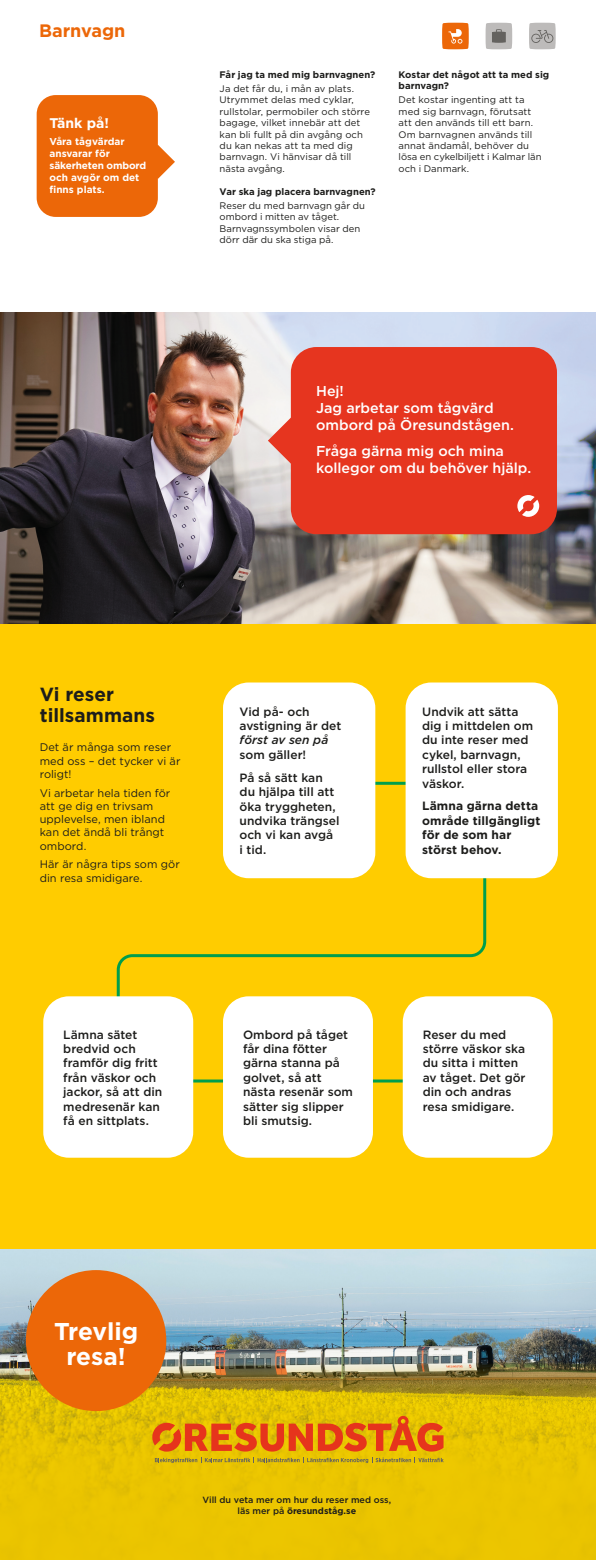
<style>
.page{position:relative;width:596px;height:1560px;background:#fff}
.page>*{position:absolute;margin:0;border:0;box-sizing:border-box;transform-origin:0 0}
.t1{font:700 24.3px/25.5px "Gotham";color:#fff;text-align:center}
.t2{font:700 19px/21px "Gotham";color:#1d1d1b}
.t3{font:700 18px "Gotham";color:#ec6708}
.t4{font:500 14.3px/17.2px "Gotham";color:#fff}
.t5{font:700 14px "Gotham";color:#fff}
.t6{font:500 12px/14.4px "Gotham";color:#1d1d1b}
.t7{font:700 12px/14.4px "Gotham";letter-spacing:.005em;color:#1d1d1b}
.t8{font:italic 500 12px "Gotham";color:#1d1d1b}
.t9{font:11px/13.2px "Gotham";color:#1d1d1b}
.t10{font:700 10px/12px "Gotham";letter-spacing:-.005em;color:#fff}
.t11{font:9.5px/11.4px "Gotham";letter-spacing:.005em;color:#1d1d1b}
.t12{font:700 9.5px/11.4px "Gotham";color:#1d1d1b}
.t13{font:500 9px/11px "Gotham";color:#1d1d1b;text-align:center}
.s1{font-weight:700}
</style>
<div class="page">
<img style="left:0;top:1248px;width:595px;height:104px">
<img style="left:0;top:312px;width:595px;height:312px">
<svg style="left:0;top:1352px;width:595px;height:207px;fill:#eac400"></svg>
<svg style="left:155px;top:1457px;width:288px;height:5px"></svg>
<svg style="left:152px;top:1415px;width:291px;height:36px"></svg>
<div style="left:26px;top:1269px;width:140px;height:141px;background:#ec6708;border-radius:50%"></div>
<div style="left:37px;top:95px;width:121px;height:122px;background:#ec6708;border-radius:19px"></div>
<svg style="left:157px;top:145px;width:18px;height:34px"></svg>
<svg style="left:485px;top:23px;width:27px;height:26px"></svg>
<svg style="left:442px;top:23px;width:26px;height:26px"></svg>
<svg style="left:529px;top:23px;width:26px;height:26px"></svg>
<div style="left:291px;top:347px;width:265px;height:187px;background:#e6351f;border-radius:26px"></div>
<svg style="left:268px;top:417px;width:23px;height:46px"></svg>
<svg style="left:517px;top:495px;width:22px;height:22px"></svg>
<div style="left:0;top:624px;width:595px;height:624px;background:#fc0"></div>
<svg style="left:116px;top:780px;width:371px;height:303px"></svg>
<div style="left:405px;top:682px;width:152px;height:196px;background:#fff;border-radius:26px"></div>
<div style="left:43px;top:996px;width:150px;height:161px;background:#fff;border-radius:26px"></div>
<div style="left:223px;top:996px;width:150px;height:161px;background:#fff;border-radius:26px"></div>
<div style="left:402px;top:996px;width:150px;height:161px;background:#fff;border-radius:26px"></div>
<div style="left:223px;top:682px;width:152px;height:196px;background:#fff;border-radius:26px"></div>
<h3 class="t3" style="left:39px;top:19px;width:88px">Barnvagn</h3>
<p class="t5" style="left:50px;top:113px;width:61px">Tänk på!</p>
<p class="t10" style="left:50px;top:136px;width:98px">Våra tågvärdar ansvarar för säkerheten ombord och avgör om det finns plats.</p>
<p class="t12" style="left:219px;top:69px;width:157px">Får jag ta med mig barnvagnen?</p>
<p class="t11" style="left:219px;top:83px;width:152px">Ja det får du, i mån av plats.<br>Utrymmet delas med cyklar, rullstolar, permobiler och större bagage, vilket innebär att det kan bli fullt på din avgång och du kan nekas att ta med dig barnvagn. Vi hänvisar då till nästa avgång.</p>
<p class="t12" style="left:219px;top:185px;width:157px">Var ska jag placera barnvagnen?</p>
<p class="t11" style="left:219px;top:200px;width:147px">Reser du med barnvagn går du ombord i mitten av tåget.<br>Barnvagnssymbolen visar den dörr där du ska stiga på.</p>
<p class="t12" style="left:398px;top:69px;width:152px">Kostar det något att ta med sig barnvagn?</p>
<p class="t11" style="left:398px;top:94px;width:144px">Det kostar ingenting att ta med sig barnvagn, förutsatt att den används till ett barn.<br>Om barnvagnen används till annat ändamål, behöver du lösa en cykelbiljett i Kalmar län och i Danmark.</p>
<p class="t4" style="left:316px;top:382px;width:199px">Hej!<br>Jag arbetar som tågvärd ombord på Öresundstågen.</p>
<p class="t4" style="left:316px;top:442px;width:217px">Fråga gärna mig och mina kollegor om du behöver hjälp.</p>
<h2 class="t2" style="left:40px;top:684px;width:117px">Vi reser tillsammans</h2>
<p class="t9" style="left:40px;top:740px;width:142px">Det är många som reser med oss – det tycker vi är roligt!</p>
<p class="t9" style="left:40px;top:785px;width:132px">Vi arbetar hela tiden för att ge dig en trivsam upplevelse, men ibland kan det ändå bli trångt ombord.</p>
<p class="t9" style="left:40px;top:857px;width:141px">Här är några tips som gör din resa smidigare.</p>
<p class="t6" style="left:239px;top:704px;width:103px">Vid på- och avstigning är det</p>
<p class="t8" style="left:239px;top:732px;width:90px">först av sen på</p>
<p class="t6" style="left:239px;top:743px;width:85px;line-height:22.9px">som gäller!<br>På så sätt kan</p>
<p class="t6" style="left:239px;top:784px;width:101px">du hjälpa till att öka tryggheten, undvika trängsel och vi kan avgå i tid.</p>
<p class="t6" style="left:422px;top:703px;width:112px">Undvik att sätta dig i mittdelen om du inte reser med cykel, barnvagn, rullstol eller stora väskor.</p>
<p class="t7" style="left:422px;top:798px;width:120px">Lämna gärna detta område tillgängligt för de som har störst behov.</p>
<p class="t6" style="left:63px;top:1026px;width:100px">Lämna sätet bredvid och framför dig fritt från väskor och jackor, så att din medresenär kan få en sittplats.</p>
<p class="t6" style="left:243px;top:1026px;width:111px">Ombord på tåget får dina fötter gärna stanna på golvet, så att nästa resenär som sätter sig slipper bli smutsig.</p>
<p class="t6" style="left:422px;top:1026px;width:104px">Reser du med större väskor ska du sitta i mitten av tåget. Det gör din och andras resa smidigare.</p>
<h1 class="t1" style="left:54px;top:1317px;width:86px">Trevlig resa!</h1>
<p class="t13" style="left:202px;top:1493px;width:190px">Vill du veta mer om hur du reser med oss, läs mer på <span class="s1">öresundståg.se</span></p>
</div>
